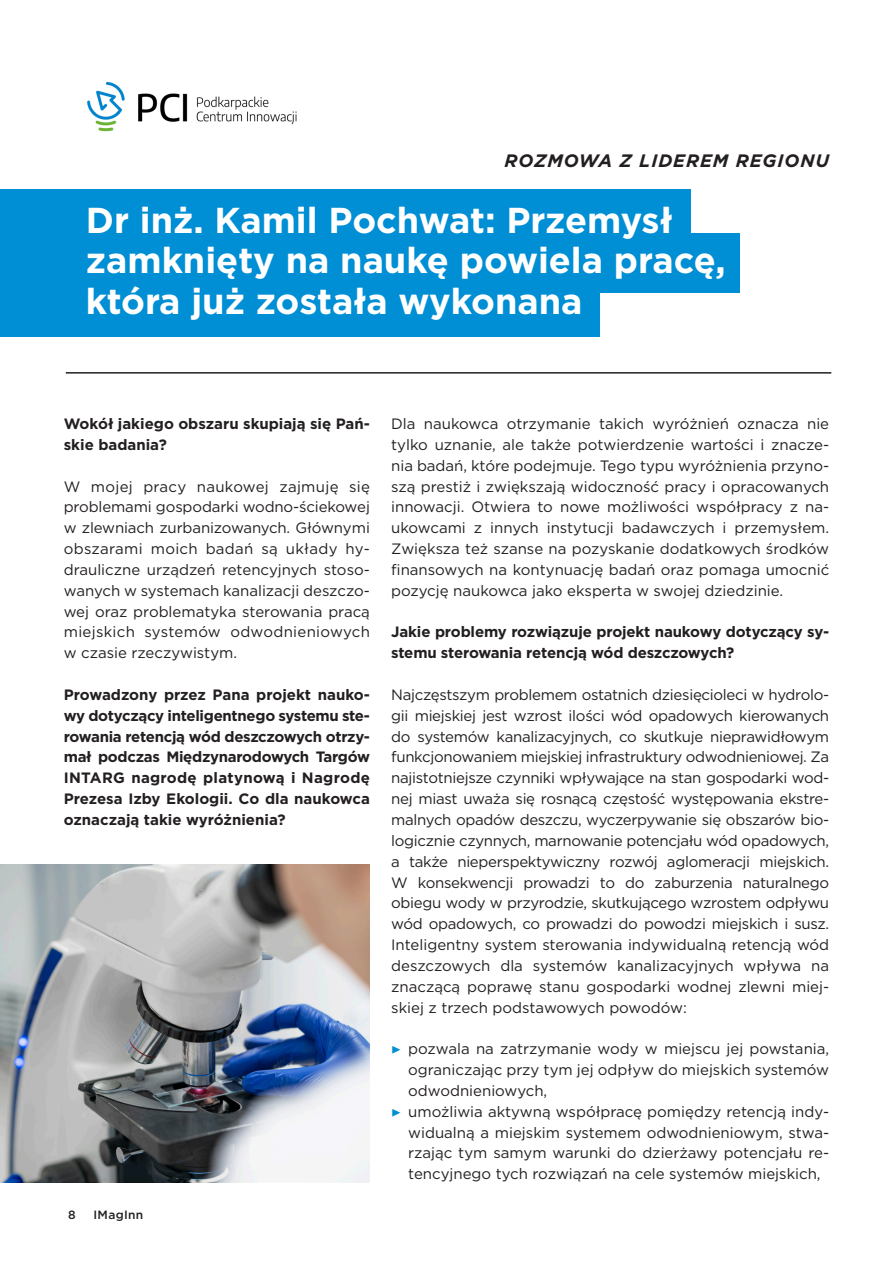
<style>
.page{position:relative;width:893px;height:1263px;background:#fff}
.page>*{position:absolute;margin:0;border:0;box-sizing:border-box;transform-origin:0 0}
.tytuł_artykułu{font:700 36px/40.5px "Gotham";color:#fff}
.nazwa_działu{font:italic 700 18px "Gotham";letter-spacing:.05em;color:#231f20}
.tresc{font:15px/20.9px "Gotham";color:#231f20;text-align:justify}
.tresc-2{font:700 15px/20.9px "Gotham";letter-spacing:-.01em;color:#231f20}
.t1{font:500 12px "Gotham";letter-spacing:.025em;color:#231f20}
.s1{font-family:"Minion Pro";font-size:16.5px;color:#008ed4}
</style>
<div class="page">
<div style="left:0;top:277px;width:600px;height:59px;background:#008ed4"></div>
<div style="left:0;top:233px;width:740px;height:60px;background:#008ed4"></div>
<div style="left:0;top:190px;width:690px;height:59px;background:#008ed4"></div>
<hr style="left:66px;top:372px;width:765px;height:2px;background:#231f20">
<img style="left:87px;top:81px;width:210px;height:51px">
<img style="left:0;top:865px;width:370px;height:317px">
<p class="nazwa_działu" style="left:505px;top:149px;width:326px">ROZMOWA Z LIDEREM REGIONU</p>
<p class="tytuł_artykułu" style="left:86px;top:200px;width:641px">Dr inż. Kamil Pochwat: Przemysł zamknięty na naukę powiela pracę, która już została wykonana</p>
<p class="tresc-2" style="left:64px;top:413px;width:308px">Wokół jakiego obszaru skupiają się Pań&shy;skie badania?</p>
<p class="tresc" style="left:64px;top:475px;width:308px">W mojej pracy naukowej zajmuję się problemami gospodarki wodno-ściekowej w zlewniach zurbanizowanych. Głównymi obszarami moich badań są układy hy&shy;drauliczne urządzeń retencyjnych stoso&shy;wanych w systemach kanalizacji deszczo&shy;wej oraz problematyka sterowania pracą miejskich systemów odwodnieniowych w czasie rzeczywistym.</p>
<p class="tresc-2" style="left:64px;top:684px;width:308px;text-align:justify">Prowadzony przez Pana projekt nauko&shy;wy dotyczący inteligentnego systemu ste&shy;rowania retencją wód deszczowych otrzy&shy;mał podczas Międzynarodowych Targów INTARG nagrodę platynową i Nagrodę Prezesa Izby Ekologii. Co dla naukowca oznaczają takie wyróżnienia?</p>
<p class="t1" style="left:68px;top:1206px;width:9px">8</p>
<p class="t1" style="left:94px;top:1206px;width:51px">IMagInn</p>
<p class="tresc" style="left:391px;top:413px;width:439px">Dla naukowca otrzymanie takich wyróżnień oznacza nie tylko uznanie, ale także potwierdzenie wartości i znacze&shy;nia badań, które podejmuje. Tego typu wyróżnienia przyno&shy;szą prestiż i zwiększają widoczność pracy i opracowanych innowacji. Otwiera to nowe możliwości współpracy z na&shy;ukowcami z innych instytucji badawczych i przemysłem.<br>Zwiększa też szanse na pozyskanie dodatkowych środków finansowych na kontynuację badań oraz pomaga umocnić pozycję naukowca jako eksperta w swojej dziedzinie.</p>
<p class="tresc-2" style="left:391px;top:622px;width:439px">Jakie problemy rozwiązuje projekt naukowy dotyczący sy&shy;stemu sterowania retencją wód deszczowych?</p>
<p class="tresc" style="left:391px;top:684px;width:439px">Najczęstszym problemem ostatnich dziesięcioleci w hydrolo&shy;gii miejskiej jest wzrost ilości wód opadowych kierowanych do systemów kanalizacyjnych, co skutkuje nieprawidłowym funkcjonowaniem miejskiej infrastruktury odwodnieniowej. Za najistotniejsze czynniki wpływające na stan gospodarki wod&shy;nej miast uważa się rosnącą częstość występowania ekstre&shy;malnych opadów deszczu, wyczerpywanie się obszarów bio&shy;logicznie czynnych, marnowanie potencjału wód opadowych, a także nieperspektywiczny rozwój aglomeracji miejskich.<br>W konsekwencji prowadzi to do zaburzenia naturalnego obiegu wody w przyrodzie, skutkującego wzrostem odpływu wód opadowych, co prowadzi do powodzi miejskich i susz.<br>Inteligentny system sterowania indywidualną retencją wód deszczowych dla systemów kanalizacyjnych wpływa na znaczącą poprawę stanu gospodarki wodnej zlewni miej&shy;skiej z trzech podstawowych powodów:</p>
<p class="tresc" style="left:408px;top:1038px;width:422px;text-indent:-17px"><span class="s1">▶</span> pozwala na zatrzymanie wody w miejscu jej powstania, ograniczając przy tym jej odpływ do miejskich systemów odwodnieniowych,</p>
<p class="tresc" style="left:408px;top:1101px;width:422px;text-indent:-17px"><span class="s1">▶</span> umożliwia aktywną współpracę pomiędzy retencją indy&shy;widualną a miejskim systemem odwodnieniowym, stwa&shy;rzając tym samym warunki do dzierżawy potencjału re&shy;tencyjnego tych rozwiązań na cele systemów miejskich,</p>
</div>
